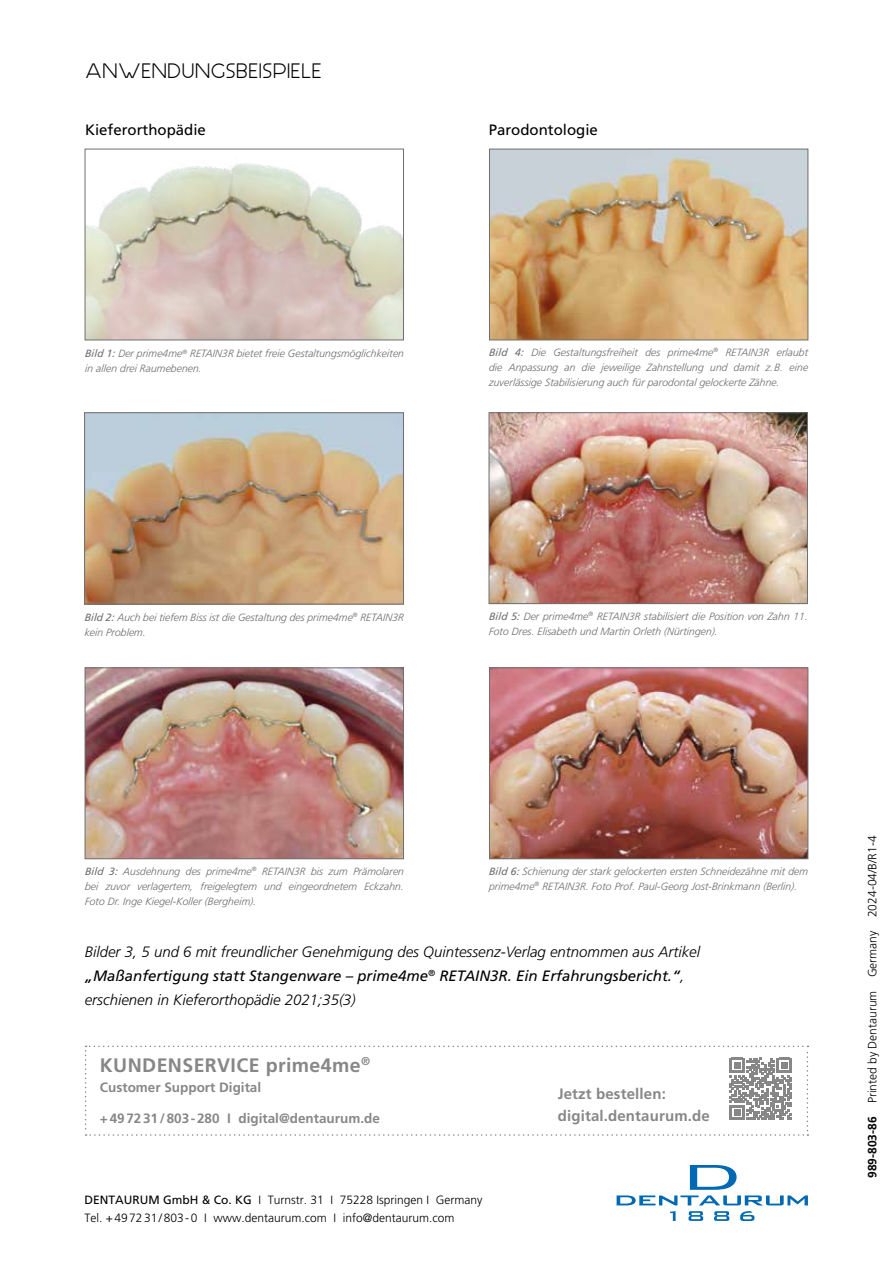
<style>
.page{position:relative;width:893px;height:1263px;background:#fff}
.page>*{position:absolute;margin:0;border:0;box-sizing:border-box;transform-origin:0 0}
.t1{font:700 19.5px "Frutiger LT Std";letter-spacing:.02em;color:#878787}
.t2{font:700 19.5px "Aspergit";letter-spacing:.03em;color:#000}
.t3{font:italic 300 15px/24px "Frutiger LT Std";color:#000}
.t4{font:700 15px/22.5px "Frutiger LT Std";letter-spacing:.01em;color:#878787}
.t5{font:15px "Frutiger LT Std";color:#000}
.t6{font:700 13.5px "Frutiger LT Std";color:#878787}
.t7{font:300 12px/18px "Frutiger LT Std";color:#000}
.t8{font:italic 300 10.5px/15px "Frutiger LT Std";color:#706f6f}
.s1{font-weight:400}
.s2{font-weight:700}
</style>
<div class="page">
<img style="left:491px;top:670px;width:315px;height:187px">
<div style="left:489px;top:668px;width:319px;height:191px;border:1px solid #706f6f"></div>
<img style="left:87px;top:163px;width:315px;height:175px">
<div style="left:85px;top:149px;width:319px;height:191px;border:1px solid #706f6f"></div>
<img style="left:86px;top:414px;width:316px;height:188px">
<div style="left:84px;top:412px;width:320px;height:192px;border:1px solid #706f6f"></div>
<img style="left:87px;top:670px;width:315px;height:187px">
<div style="left:85px;top:668px;width:319px;height:191px;border:1px solid #706f6f"></div>
<img style="left:491px;top:151px;width:315px;height:187px">
<div style="left:489px;top:149px;width:319px;height:191px;border:1px solid #706f6f"></div>
<img style="left:491px;top:414px;width:315px;height:188px">
<div style="left:489px;top:412px;width:319px;height:192px;border:1px solid #706f6f"></div>
<svg style="left:85px;top:1045px;width:723px;height:91px"></svg>
<svg style="left:617px;top:1165px;width:191px;height:40px"></svg>
<svg style="left:670px;top:1211px;width:6px;height:10px"></svg>
<svg style="left:714px;top:1211px;width:15px;height:10px"></svg>
<svg style="left:740px;top:1211px;width:14px;height:10px"></svg>
<svg style="left:688px;top:1211px;width:15px;height:10px"></svg>
<h1 class="t2" style="left:85px;top:60px;width:238px">ANWENDUNGSBEISPIELE</h1>
<h2 class="t5" style="left:85px;top:121px;width:122px">Kieferorthopädie</h2>
<h2 class="t5" style="left:489px;top:121px;width:111px">Parodontologie</h2>
<p class="t8" style="left:85px;top:346px;width:321px"><span class="s1">Bild 1:</span> Der prime4me<sup>®</sup> RETAIN3R bietet freie Gestaltungsmöglichkeiten in allen drei Raumebenen.</p>
<p class="t8" style="left:489px;top:345px;width:321px;text-align:justify"><span class="s1">Bild 4:</span> Die Gestaltungsfreiheit des prime4me<sup>®</sup> RETAIN3R erlaubt die Anpassung an die jeweilige Zahnstellung und damit z.B. eine zuverlässige Stabilisierung auch für parodontal gelockerte Zähne.</p>
<p class="t8" style="left:84px;top:610px;width:322px"><span class="s1">Bild 2:</span> Auch bei tiefem Biss ist die Gestaltung des prime4me<sup>®</sup> RETAIN3R kein Problem.</p>
<p class="t8" style="left:489px;top:609px;width:321px"><span class="s1">Bild 5:</span> Der prime4me<sup>®</sup> RETAIN3R stabilisiert die Position von Zahn 11.<br>Foto Dres. Elisabeth und Martin Orleth (Nürtingen).</p>
<p class="t8" style="left:85px;top:864px;width:321px;text-align:justify"><span class="s1">Bild 3:</span> Ausdehnung des prime4me<sup>®</sup> RETAIN3R bis zum Prämolaren bei zuvor verlagertem, freigelegtem und eingeordnetem Eckzahn.<br>Foto Dr. Inge Kiegel-Koller (Bergheim).</p>
<p class="t8" style="left:489px;top:864px;width:321px"><span class="s1">Bild 6:</span> Schienung der stark gelockerten ersten Schneidezähne mit dem prime4me<sup>®</sup> RETAIN3R. Foto Prof. Paul-Georg Jost-Brinkmann (Berlin).</p>
<h2 class="t3" style="left:85px;top:940px;width:617px">Bilder 3, 5 und 6 mit freundlicher Genehmigung des Quintessenz-Verlag entnommen aus Artikel <span class="s1">„Maßanfertigung statt Stangenware – prime4me</span><sup>®</sup> <span class="s1">RETAIN3R. Ein Erfahrungsbericht.“</span>, erschienen in Kieferorthopädie 2021;35(3)</h2>
<h1 class="t1" style="left:100px;top:1053px;width:272px">KUNDENSERVICE prime4me<sup>®</sup></h1>
<p class="t6" style="left:100px;top:1079px;width:163px">Customer Support Digital</p>
<p class="t6" style="left:100px;top:1110px;width:281px">+497231/803-280 I digital@dentaurum.de</p>
<p class="t7" style="left:84px;top:1191px;width:400px"><span class="s1">DENTAURUM GmbH &amp; Co. KG</span> I Turnstr. 31 I 75228 Ispringen I Germany<br>Tel. +497231/803-0 I www.dentaurum.com I info@dentaurum.com</p>
<h2 class="t4" style="left:558px;top:1082px;width:154px">Jetzt bestellen: digital.dentaurum.de</h2>
<p class="t7" style="left:863px;top:1178px;width:344px;rotate:-90deg"><span class="s2">989-803-86</span> Printed by Dentaurum Germany 2024-04/B/R1-4</p>
</div>
